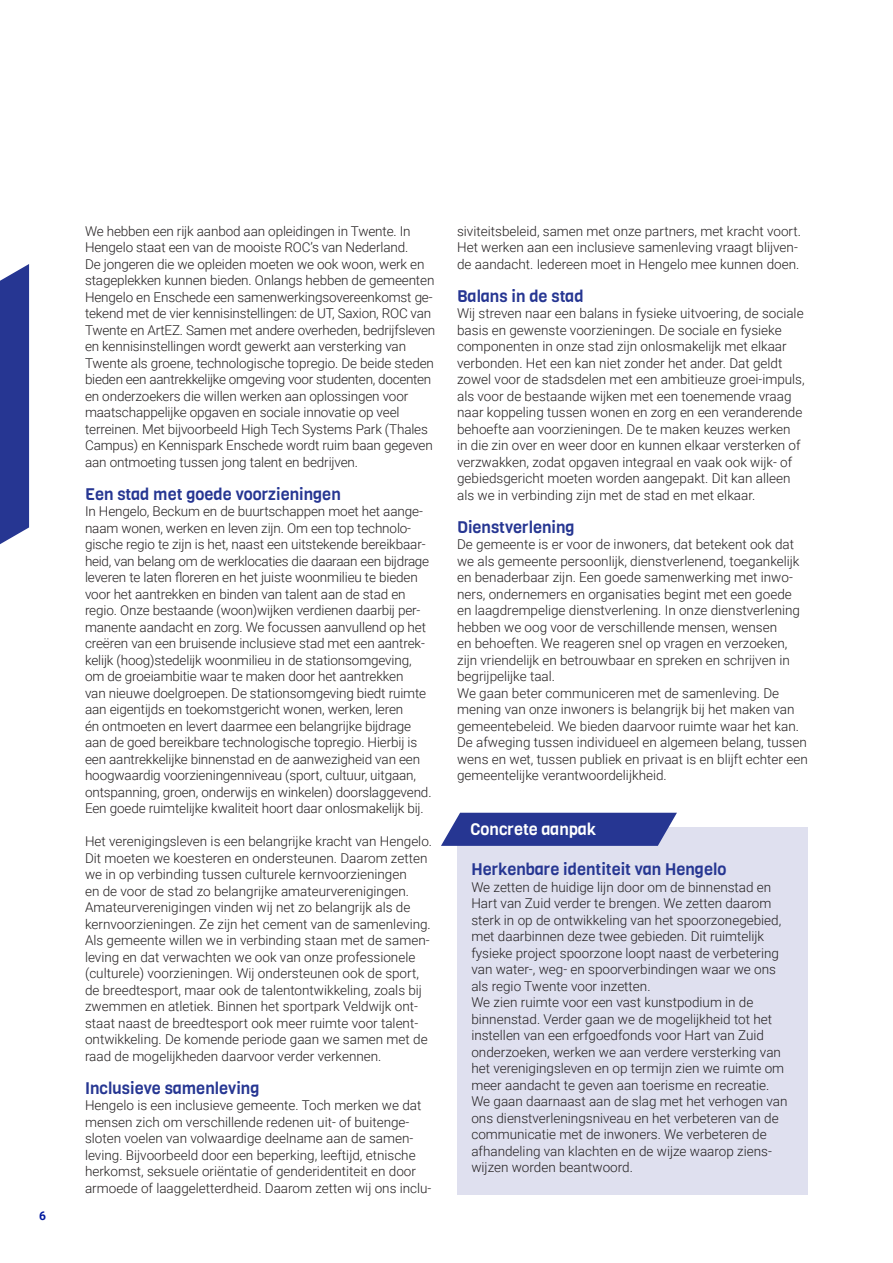
<style>
.page{position:relative;width:893px;height:1263px;background:#fff}
.page>*{position:absolute;margin:0;border:0;box-sizing:border-box;transform-origin:0 0}
.t1{font:16.5px "Viga";color:#263692}
.t2{font:16.5px "Viga";color:#fff}
.t3{font:300 13.5px/16.5px "Roboto";color:#231f20}
.t4{font:700 12px "Roboto";color:#00199f}
</style>
<div class="page">
<div style="left:0;top:264px;width:29px;height:281px;background:#263692"></div>
<div style="left:457px;top:827px;width:351px;height:367px;background:#dfe0ef"></div>
<svg style="left:441px;top:813px;width:236px;height:33px"></svg>
<p class="t4" style="left:39px;top:1207px;width:8px">6</p>
<p class="t3" style="left:85px;top:222px;width:352px">We hebben een rijk aanbod aan opleidingen in Twente. In Hengelo staat een van de mooiste ROC’s van Nederland.<br>De jongeren die we opleiden moeten we ook woon, werk en stageplekken kunnen bieden. Onlangs hebben de gemeenten Hengelo en Enschede een samenwerkingsovereenkomst ge&shy;tekend met de vier kennisinstellingen: de UT, Saxion, ROC van Twente en ArtEZ. Samen met andere overheden, bedrijfsleven en kennisinstellingen wordt gewerkt aan versterking van Twente als groene, technologische topregio. De beide steden bieden een aantrekkelijke omgeving voor studenten, docenten en onderzoekers die willen werken aan oplossingen voor maatschappelijke opgaven en sociale innovatie op veel terreinen. Met bijvoorbeeld High Tech Systems Park (Thales Campus) en Kennispark Enschede wordt ruim baan gegeven aan ontmoeting tussen jong talent en bedrijven.</p>
<p class="t1" style="left:85px;top:483px;width:257px">Een stad met goede voorzieningen</p>
<p class="t3" style="left:85px;top:502px;width:348px">In Hengelo, Beckum en de buurtschappen moet het aange&shy;naam wonen, werken en leven zijn. Om een top technolo&shy;gische regio te zijn is het, naast een uitstekende bereikbaar&shy;heid, van belang om de werklocaties die daaraan een bijdrage leveren te laten floreren en het juiste woonmilieu te bieden voor het aantrekken en binden van talent aan de stad en regio. Onze bestaande (woon)wijken verdienen daarbij per&shy;manente aandacht en zorg. We focussen aanvullend op het creëren van een bruisende inclusieve stad met een aantrek&shy;kelijk (hoog)stedelijk woonmilieu in de stationsomgeving, om de groeiambitie waar te maken door het aantrekken<br>van nieuwe doelgroepen. De stationsomgeving biedt ruimte aan eigentijds en toekomstgericht wonen, werken, leren<br>én ontmoeten en levert daarmee een belangrijke bijdrage aan de goed bereikbare technologische topregio. Hierbij is een aantrekkelijke binnenstad en de aanwezigheid van een hoogwaardig voorzieningenniveau (sport, cultuur, uitgaan, ontspanning, groen, onderwijs en winkelen) doorslaggevend.<br>Een goede ruimtelijke kwaliteit hoort daar onlosmakelijk bij.</p>
<p class="t3" style="left:85px;top:832px;width:349px">Het verenigingsleven is een belangrijke kracht van Hengelo.<br>Dit moeten we koesteren en ondersteunen. Daarom zetten we in op verbinding tussen culturele kernvoorzieningen<br>en de voor de stad zo belangrijke amateurverenigingen.<br>Amateurverenigingen vinden wij net zo belangrijk als de kernvoorzieningen. Ze zijn het cement van de samenleving.<br>Als gemeente willen we in verbinding staan met de samen&shy;leving en dat verwachten we ook van onze professionele (culturele) voorzieningen. Wij ondersteunen ook de sport, de breedtesport, maar ook de talentontwikkeling, zoals bij zwemmen en atletiek. Binnen het sportpark Veldwijk ont&shy;staat naast de breedtesport ook meer ruimte voor talent&shy;ontwikkeling. De komende periode gaan we samen met de raad de mogelijkheden daarvoor verder verkennen.</p>
<p class="t1" style="left:85px;top:1077px;width:176px">Inclusieve samenleving</p>
<p class="t3" style="left:85px;top:1096px;width:348px">Hengelo is een inclusieve gemeente. Toch merken we dat mensen zich om verschillende redenen uit- of buitenge&shy;sloten voelen van volwaardige deelname aan de samen&shy;leving. Bijvoorbeeld door een beperking, leeftijd, etnische herkomst, seksuele oriëntatie of genderidentiteit en door armoede of laaggeletterdheid. Daarom zetten wij ons inclu-</p>
<p class="t3" style="left:457px;top:222px;width:345px">siviteitsbeleid, samen met onze partners, met kracht voort.<br>Het werken aan een inclusieve samenleving vraagt blijven&shy;de aandacht. Iedereen moet in Hengelo mee kunnen doen.</p>
<p class="t1" style="left:457px;top:285px;width:128px">Balans in de stad</p>
<p class="t3" style="left:457px;top:304px;width:349px">Wij streven naar een balans in fysieke uitvoering, de sociale basis en gewenste voorzieningen. De sociale en fysieke componenten in onze stad zijn onlosmakelijk met elkaar verbonden. Het een kan niet zonder het ander. Dat geldt zowel voor de stadsdelen met een ambitieuze groei-impuls, als voor de bestaande wijken met een toenemende vraag naar koppeling tussen wonen en zorg en een veranderende behoefte aan voorzieningen. De te maken keuzes werken<br>in die zin over en weer door en kunnen elkaar versterken of verzwakken, zodat opgaven integraal en vaak ook wijk- of gebiedsgericht moeten worden aangepakt. Dit kan alleen als we in verbinding zijn met de stad en met elkaar.</p>
<p class="t1" style="left:457px;top:516px;width:119px">Dienstverlening</p>
<p class="t3" style="left:457px;top:535px;width:352px">De gemeente is er voor de inwoners, dat betekent ook dat we als gemeente persoonlijk, dienstverlenend, toegankelijk en benaderbaar zijn. Een goede samenwerking met inwo&shy;ners, ondernemers en organisaties begint met een goede en laagdrempelige dienstverlening. In onze dienstverlening hebben we oog voor de verschillende mensen, wensen<br>en behoeften. We reageren snel op vragen en verzoeken, zijn vriendelijk en betrouwbaar en spreken en schrijven in begrijpelijke taal.<br>We gaan beter communiceren met de samenleving. De mening van onze inwoners is belangrijk bij het maken van gemeentebeleid. We bieden daarvoor ruimte waar het kan.<br>De afweging tussen individueel en algemeen belang, tussen wens en wet, tussen publiek en privaat is en blijft echter een gemeentelijke verantwoordelijkheid.</p>
<p class="t2" style="left:471px;top:818px;width:127px">Concrete aanpak</p>
<p class="t1" style="left:471px;top:859px;width:257px">Herkenbare identiteit van Hengelo</p>
<p class="t3" style="left:471px;top:878px;width:318px">We zetten de huidige lijn door om de binnenstad en Hart van Zuid verder te brengen. We zetten daarom sterk in op de ontwikkeling van het spoorzonegebied, met daarbinnen deze twee gebieden. Dit ruimtelijk fysieke project spoorzone loopt naast de verbetering van water-, weg- en spoorverbindingen waar we ons als regio Twente voor inzetten.<br>We zien ruimte voor een vast kunstpodium in de binnenstad. Verder gaan we de mogelijkheid tot het instellen van een erfgoedfonds voor Hart van Zuid onderzoeken, werken we aan verdere versterking van het verenigingsleven en op termijn zien we ruimte om meer aandacht te geven aan toerisme en recreatie.<br>We gaan daarnaast aan de slag met het verhogen van ons dienstverleningsniveau en het verbeteren van de communicatie met de inwoners. We verbeteren de afhandeling van klachten en de wijze waarop ziens&shy;wijzen worden beantwoord.</p>
</div>
